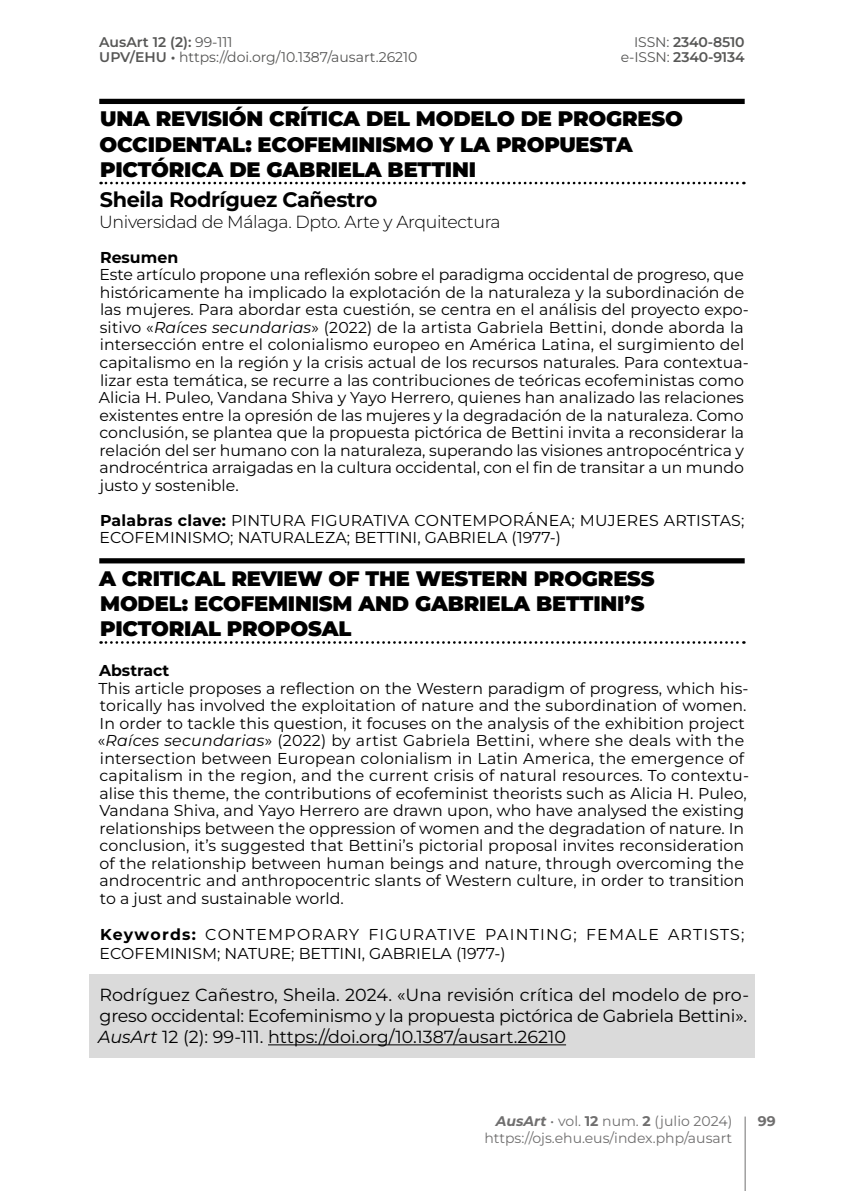
<style>
.page{position:relative;width:844px;height:1191px;background:#fff}
.page>*{position:absolute;margin:0;border:0;box-sizing:border-box;transform-origin:0 0}
.t1{font:900 21px/25.2px "Montserrat";letter-spacing:-.01em;color:#000}
.t2{font:700 21px "Montserrat";letter-spacing:-.02em;color:#000}
.t3{font:17.5px/21px "Montserrat";color:#000;text-align:justify}
.t4{font:300 17.5px "Montserrat";letter-spacing:-.02em;color:#000}
.t5{font:15.75px/17.5px "Montserrat";color:#000}
.t6{font:15.75px/18.9px "Montserrat";letter-spacing:.065em;color:#000}
.t7{font:700 15.75px "Montserrat";color:#000}
.t8{font:14px "Montserrat";color:#706f6f}
.t9{font:14px/15.8px "Montserrat";color:#575756}
.t10{font:600 14px/15.8px "Montserrat";letter-spacing:-.01em;color:#575756;text-align:right}
.t11{font:700 14px "Montserrat";color:#706f6f}
.s1{font-weight:600}
.s2{font-weight:400}
.s3{font-style:italic}
.s4{font-weight:700}
.s5{font-weight:700;font-style:italic}
</style>
<div class="page">
<hr style="left:744px;top:1116px;width:1px;height:75px;background:#706f6f">
<div style="left:99px;top:99px;width:645px;height:5px;background:#000"></div>
<svg style="left:101px;top:182px;width:643px;height:2px"></svg>
<div style="left:99px;top:558px;width:645px;height:5px;background:#000"></div>
<svg style="left:101px;top:641px;width:643px;height:3px"></svg>
<div style="left:89px;top:974px;width:665px;height:83px;background:#dadada"></div>
<hr style="left:268px;top:1044px;width:298px;height:1px;background:#000">
<p class="t9" style="left:99px;top:33px;width:320px"><span class="s1">AusArt 12 (2):</span> 99-111<br><span class="s1">UPV/EHU •</span> https://doi.org/10.1387/ausart.26210</p>
<p class="t10" style="left:620px;top:33px;width:125px"><span class="s2">ISSN:</span> 2340-8510 <span class="s2">e-ISSN:</span> 2340-9134</p>
<h1 class="t1" style="left:100px;top:106px;width:584px">UNA REVISIÓN CRÍTICA DEL MODELO DE PROGRESO<br>OCCIDENTAL: ECOFEMINISMO Y LA PROPUESTA<br>PICTÓRICA DE GABRIELA BETTINI</h1>
<h1 class="t2" style="left:100px;top:185px;width:279px">Sheila Rodríguez Cañestro</h1>
<p class="t4" style="left:99px;top:210px;width:403px">Universidad de Málaga. Dpto. Arte y Arquitectura</p>
<p class="t7" style="left:100px;top:247px;width:80px">Resumen</p>
<p class="t5" style="left:99px;top:266px;width:651px">Este artículo propone una reflexión sobre el paradigma occidental de progreso, que históricamente ha implicado la explotación de la naturaleza y la subordinación de las mujeres. Para abordar esta cuestión, se centra en el análisis del proyecto expo&shy;sitivo «<span class="s3">Raíces secundarias</span>» (2022) de la artista Gabriela Bettini, donde aborda la intersección entre el colonialismo europeo en América Latina, el surgimiento del capitalismo en la región y la crisis actual de los recursos naturales. Para contextua&shy;lizar esta temática, se recurre a las contribuciones de teóricas ecofeministas como Alicia H. Puleo, Vandana Shiva y Yayo Herrero, quienes han analizado las relaciones existentes entre la opresión de las mujeres y la degradación de la naturaleza. Como conclusión, se plantea que la propuesta pictórica de Bettini invita a reconsiderar la relación del ser humano con la naturaleza, superando las visiones antropocéntrica y androcéntrica arraigadas en la cultura occidental, con el fin de transitar a un mundo justo y sostenible.</p>
<p class="t5" style="left:100px;top:511px;width:646px"><span class="s4">Palabras clave:</span> PINTURA FIGURATIVA CONTEMPORÁNEA; MUJERES ARTISTAS;<br>ECOFEMINISMO; NATURALEZA; BETTINI, GABRIELA (1977-)</p>
<h1 class="t1" style="left:99px;top:565px;width:557px">A CRITICAL REVIEW OF THE WESTERN PROGRESS<br>MODEL: ECOFEMINISM AND GABRIELA BETTINI’S<br>PICTORIAL PROPOSAL</h1>
<p class="t7" style="left:99px;top:660px;width:72px">Abstract</p>
<p class="t5" style="left:98px;top:679px;width:652px">This article proposes a reflection on the Western paradigm of progress, which his&shy;torically has involved the exploitation of nature and the subordination of women.<br>In order to tackle this question, it focuses on the analysis of the exhibition project «<span class="s3">Raíces secundarias</span>» (2022) by artist Gabriela Bettini, where she deals with the intersection between European colonialism in Latin America, the emergence of capitalism in the region, and the current crisis of natural resources. To contextu&shy;alise this theme, the contributions of ecofeminist theorists such as Alicia H. Puleo, Vandana Shiva, and Yayo Herrero are drawn upon, who have analysed the existing relationships between the oppression of women and the degradation of nature. In conclusion, it’s suggested that Bettini’s pictorial proposal invites reconsideration of the relationship between human beings and nature, through overcoming the androcentric and anthropocentric slants of Western culture, in order to transition to a just and sustainable world.</p>
<p class="t6" style="left:100px;top:924px;width:646px"><span class="s4">Keywords:</span> CONTEMPORARY FIGURATIVE PAINTING; FEMALE ARTISTS;<br>ECOFEMINISM; NATURE; BETTINI, GABRIELA (1977-)</p>
<p class="t3" style="left:98px;top:984px;width:652px">Rodríguez Cañestro, Sheila. 2024. «Una revisión crítica del modelo de pro&shy;greso occidental: Ecofeminismo y la propuesta pictórica de Gabriela Bettini».<br><span class="s3">AusArt</span> 12 (2): 99-111. https://doi.org/10.1387/ausart.26210</p>
<p class="t8" style="left:495px;top:1112px;width:238px"><span class="s5">AusArt</span> • vol. <span class="s4">12</span> num. <span class="s4">2</span> (julio 2024)</p>
<p class="t11" style="left:757px;top:1112px;width:19px">99</p>
<p class="t8" style="left:484px;top:1128px;width:249px">https://ojs.ehu.eus/index.php/ausart</p>
</div>
